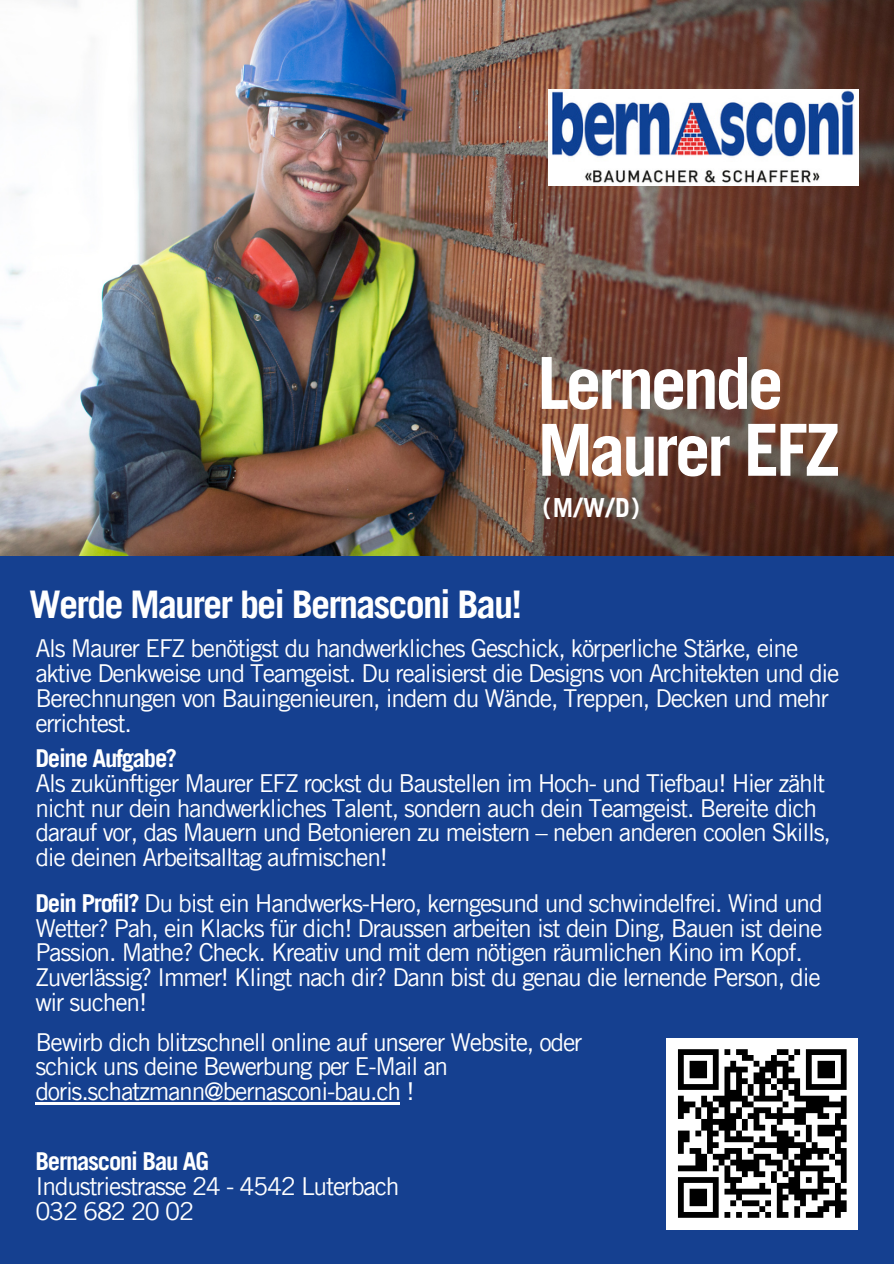
<style>
.page{position:relative;width:894px;height:1264px;background:#fff}
.page>*{position:absolute;margin:0;border:0;box-sizing:border-box;transform-origin:0 0}
.t1{font:700 71.85px/66.8px "Trade Gothic LT Pro";letter-spacing:-.05em;color:#fff}
.t2{font:700 38.25px "Trade Gothic LT Pro";letter-spacing:-.05em;color:#fff}
.t3{font:700 26.4px "Trade Gothic LT Pro";color:#fff}
.t4{font:24.75px/24.8px "Trade Gothic LT Pro";letter-spacing:-.05em;color:#fff}
.t5{font:700 24.75px "Trade Gothic LT Pro";letter-spacing:-.05em;color:#fff}
.s1{font-weight:700}
</style>
<div class="page">
<div style="left:0;top:0;width:893px;height:1263px;background:#154090"></div>
<img style="left:0;top:0;width:893px;height:556px">
<img style="left:548px;top:89px;width:310px;height:96px">
<div style="left:666px;top:1037px;width:192px;height:192px;background:#fff"></div>
<svg style="left:678px;top:1049px;width:169px;height:169px"></svg>
<hr style="left:35px;top:1102px;width:365px;height:2px;background:#fff">
<h1 class="t1" style="left:537px;top:349px;width:304px">Lernende<br>Maurer EFZ</h1>
<p class="t3" style="left:542px;top:491px;width:99px">(M/W/D)</p>
<h2 class="t2" style="left:29px;top:580px;width:494px">Werde Maurer bei Bernasconi Bau!</h2>
<p class="t4" style="left:35px;top:636px;width:805px">Als Maurer EFZ benötigst du handwerkliches Geschick, körperliche Stärke, eine aktive Denkweise und Teamgeist. Du realisierst die Designs von Architekten und die Berechnungen von Bauingenieuren, indem du Wände, Treppen, Decken und mehr errichtest.</p>
<p class="t5" style="left:35px;top:743px;width:143px">Deine Aufgabe?</p>
<p class="t4" style="left:35px;top:770px;width:796px">Als zukünftiger Maurer EFZ rockst du Baustellen im Hoch- und Tiefbau! Hier zählt nicht nur dein handwerkliches Talent, sondern auch dein Teamgeist. Bereite dich darauf vor, das Mauern und Betonieren zu meistern – neben anderen coolen Skills, die deinen Arbeitsalltag aufmischen!</p>
<p class="t4" style="left:35px;top:890px;width:788px"><span class="s1">Dein Profil?</span> Du bist ein Handwerks-Hero, kerngesund und schwindelfrei. Wind und Wetter? Pah, ein Klacks für dich! Draussen arbeiten ist dein Ding, Bauen ist deine Passion. Mathe? Check. Kreativ und mit dem nötigen räumlichen Kino im Kopf.<br>Zuverlässig? Immer! Klingt nach dir? Dann bist du genau die lernende Person, die wir suchen!</p>
<p class="t4" style="left:35px;top:1029px;width:548px">Bewirb dich blitzschnell online auf unserer Website, oder schick uns deine Bewerbung per E-Mail an doris.schatzmann@bernasconi-bau.ch !</p>
<p class="t5" style="left:35px;top:1145px;width:175px">Bernasconi Bau AG</p>
<p class="t4" style="left:35px;top:1173px;width:365px">Industriestrasse 24 - 4542 Luterbach<br>032 682 20 02</p>
</div>
